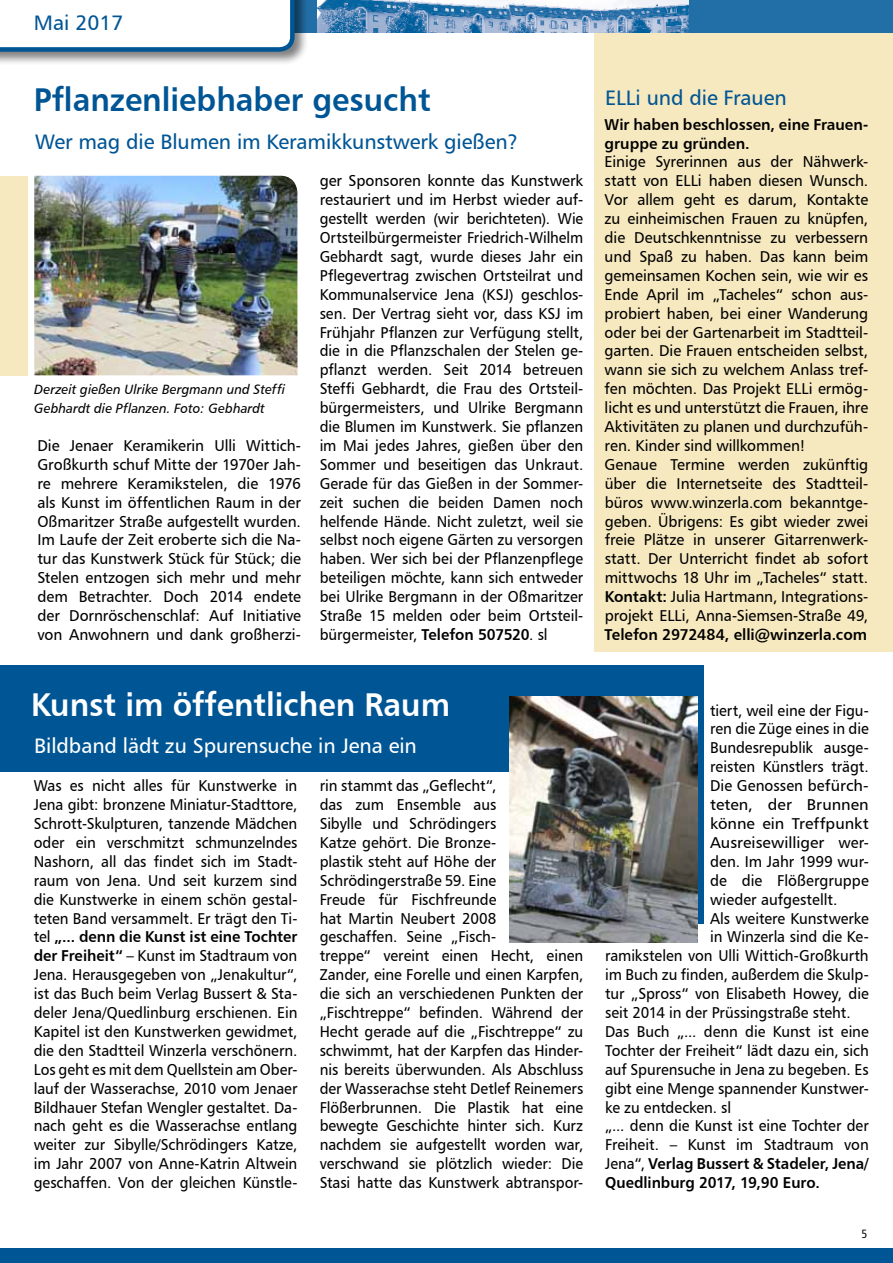
<style>
.page{position:relative;width:893px;height:1263px;background:#fff}
.page>*{position:absolute;margin:0;border:0;box-sizing:border-box;transform-origin:0 0}
.t1{font:33px "Humanist 777 BT Bold B";color:#005595;scale:.95 1}
.t2{font:33px "Humanist 777 BT Bold B";color:#fff;scale:.95 1}
.t3{font:21px "Humanist 777 BT Roman B";letter-spacing:-.005em;color:#005595}
.t4{font:21px "Humanist 777 BT Roman B";letter-spacing:-.005em;color:#fff}
.t5{font:15.75px/18.9px "Humanist 777 BT Roman B";letter-spacing:-.005em;color:#000;text-align:justify}
.t6{font:15.75px/18.9px "Humanist 777 BT Roman B";letter-spacing:-.005em;color:#000;text-align:justify;scale:.95 1}
.t7{font:15.75px/18.9px "Humanist 777 BT Bold B";color:#000;scale:.95 1}
.t8{font:15.75px/18.9px "Humanist 777 BT Bold B";color:#000}
.t9{font:15.75px "Humanist 777 BT Roman B";letter-spacing:-.005em;color:#000;scale:.96 1}
.t10{font:13.5px/18.9px "Humanist 777 BT Italic B";letter-spacing:.005em;color:#000}
.t11{font:12px "Humanist 777 BT Roman Condensed B";color:#000}
.s1{font-family:"Humanist 777 BT Bold B"}
.s2{font-family:"Humanist 777 BT Roman B"}
</style>
<div class="page">
<div style="left:0;top:665px;width:521px;height:107px;background:#005595"></div>
<div style="left:509px;top:665px;width:194px;height:258px;background:#005595"></div>
<div style="left:594px;top:14px;width:299px;height:637px;background:#f7e9bf"></div>
<div style="left:0;top:0;width:893px;height:33px;background:#226ea7"></div>
<div style="left:0;top:1249px;width:893px;height:14px;background:#005595"></div>
<img style="left:317px;top:0;width:372px;height:33px">
<div style="left:0;top:0;width:309px;height:65px;background:#000;opacity:.5"></div>
<svg style="left:0;top:0;width:295px;height:52px"></svg>
<div style="left:0;top:176px;width:28px;height:199px;background:#f7e9bf"></div>
<img style="left:34px;top:176px;width:263px;height:199px">
<img style="left:509px;top:697px;width:188px;height:245px">
<h2 class="t3" style="left:34px;top:10px;width:91px">Mai 2017</h2>
<h1 class="t1" style="left:34px;top:78px;width:419px">Pflanzenliebhaber gesucht</h1>
<h2 class="t3" style="left:35px;top:128px;width:485px">Wer mag die Blumen im Keramikkunstwerk gießen?</h2>
<p class="t10" style="left:34px;top:380px;width:252px">Derzeit gießen Ulrike Bergmann und Steffi<br>Gebhardt die Pflanzen. Foto: Gebhardt</p>
<p class="t5" style="left:37px;top:436px;width:265px">Die Jenaer Keramikerin U lli Wittich-Großkurth schuf Mitte der 1970er Jah&shy;re mehrere Keramikstelen, die 1976 als Kunst im öffentlichen Raum in der Oßmaritzer Straße aufgestellt wurden.<br>I m Laufe der Zeit eroberte sich die Na&shy;tur das Kunstwerk Stück für Stück; die Stelen entzogen sich mehr und mehr dem Betrachter. Doch 2014 endete der Dornröschenschlaf: Auf I nitiative von Anwohnern und dank großherzi-</p>
<p class="t5" style="left:320px;top:171px;width:265px">ger Sponsoren konnte das Kunstwerk restauriert und im Herbst wieder auf&shy;gestellt werden (wir berichteten). Wie Ortsteilbürgermeister Friedrich-Wilhelm Gebhardt sagt, wurde dieses Jahr ein Pflegevertrag zwischen Ortsteilrat und Kommunalservice Jena (KSJ) geschlos&shy;sen. Der Vertrag sieht vor, dass KSJ im Frühjahr Pflanzen zur Verfügung stellt, die in die Pflanzschalen der Stelen ge&shy;pflanzt werden. Seit 2014 betreuen Steffi Gebhardt, die Frau des Ortsteil&shy;bürgermeisters, und U lrike Bergmann die Blumen im Kunstwerk. Sie pflanzen im Mai jedes Jahres, gießen über den Sommer und beseitigen das U nkraut.<br>Gerade für das Gießen in der Sommer&shy;zeit suchen die beiden Damen noch helfende Hände. N icht zuletzt, weil sie selbst noch eigene Gärten zu versorgen haben. Wer sich bei der Pflanzenpflege beteiligen möchte, kann sich entweder bei U lrike Bergmann in der Oßmaritzer Straße 15 melden oder beim Ortsteil&shy;bürgermeister, <span class="s1">Telefon 507520</span>. sl</p>
<h1 class="t2" style="left:31px;top:683px;width:443px">Kunst im öffentlichen Raum</h1>
<h2 class="t4" style="left:34px;top:733px;width:384px">Bildband lädt zu Spurensuche in Jena ein</h2>
<p class="t6" style="left:34px;top:776px;width:279px">Was es nicht alles für Kunstwerke in Jena gibt: bronzene Miniatur-Stadttore, Schrott-Skulpturen, tanzende Mädchen oder ein verschmitzt schmunzelndes Nashorn, all das findet sich im Stadt&shy;raum von Jena. U nd seit kurzem sind die Kunstwerke in einem schön gestal&shy;teten Band versammelt. Er trägt den Ti-</p>
<p class="t7" style="left:34px;top:927px;width:279px"><span class="s2">tel</span> „... denn die Kunst ist eine Tochter</p>
<p class="t6" style="left:34px;top:946px;width:279px"><span class="s1">der Freiheit“</span> – Kunst im Stadtraum von Jena. Herausgegeben von „Jenakultur“, ist das Buch beim Verlag Bussert &amp; Sta&shy;deler Jena/Quedlinburg erschienen. Ein Kapitel ist den Kunstwerken gewidmet, die den Stadtteil Winzerla verschönern.<br>Los geht es mit dem Quellstein am Ober&shy;lauf der Wasserachse, 2010 vom Jenaer Bildhauer Stefan Wengler gestaltet. Da&shy;nach geht es die Wasserachse entlang weiter zur Sibylle/Schrödingers Katze, im Jahr 2007 von Anne-Katrin Altwein geschaffen. Von der gleichen Künstle-</p>
<p class="t6" style="left:320px;top:776px;width:279px;text-align:left">rin stammt das „Geflecht“,<br>das zum Ensemble aus<br>Sibylle und Schrödingers<br>Katze gehört. Die Bronze-<br>plastik steht auf Höhe der<br>Schrödingerstraße 59. Eine<br>Freude für Fischfreunde<br>hat Martin Neubert 2008<br>geschaffen. Seine „Fisch-<br>treppe“ vereint einen Hecht, einen<br>Zander, eine Forelle und einen Karpfen, die sich an verschiedenen Punkten der „Fischtreppe“ befinden. Während der<br>Hecht gerade auf die „Fischtreppe“ zu schwimmt, hat der Karpfen das Hinder&shy;nis bereits überwunden. Als Abschluss der Wasserachse steht Detlef Reinemers<br>Flößerbrunnen. Die Plastik hat eine bewegte Geschichte hinter sich. Kurz nachdem sie aufgestellt worden war, verschwand sie plötzlich wieder: Die<br>Stasi hatte das Kunstwerk abtranspor-</p>
<h2 class="t3" style="left:605px;top:84px;width:183px">ELLi und die Frauen</h2>
<p class="t8" style="left:605px;top:114px;width:265px">Wir haben beschlossen, eine Frauen&shy;gruppe zu gründen.</p>
<p class="t5" style="left:605px;top:152px;width:265px;text-align:left">Einige Syrerinnen aus der Nähwerk&shy;statt von ELLi haben diesen Wunsch.<br>Vor allem geht es darum, Kontakte zu einheimischen Frauen zu knüpfen, die Deutschkenntnisse zu verbessern und Spaß zu haben. Das kann beim gemeinsamen Kochen sein, wie wir es Ende April im „Tacheles“ schon aus&shy;probiert haben, bei einer Wanderung oder bei der Gartenarbeit im Stadtteil&shy;garten. Die Frauen entscheiden selbst, wann sie sich zu welchem Anlass tref&shy;fen möchten. Das Projekt ELLi ermög&shy;licht es und unterstützt die Frauen, ihre Aktivitäten zu planen und durchzufüh&shy;ren. Kinder sind willkommen!<br>Genaue Termine werden zukünftig über die I nternetseite des Stadtteil&shy;büros www.winzerla.com bekanntge&shy;geben. Übrigens: Es gibt wieder zwei freie Plätze in unserer Gitarrenwerk&shy;statt. Der U nterricht findet ab sofort mittwochs 18 U hr im „Tacheles“ statt.<br><span class="s1">Kontakt:</span> Julia Hartmann, I ntegrations&shy;projekt ELLi, Anna-Siemsen-Straße 49,</p>
<p class="t8" style="left:605px;top:625px;width:264px">Telefon 2972484, elli@winzerla.com</p>
<p class="t6" style="left:710px;top:700px;width:168px">tiert, weil eine der Figu-</p>
<p class="t6" style="left:710px;top:719px;width:168px">ren die Züge eines in die</p>
<p class="t6" style="left:710px;top:738px;width:168px">Bundesrepublik ausge-</p>
<p class="t6" style="left:710px;top:757px;width:168px">reisten Künstlers trägt.</p>
<p class="t9" style="left:710px;top:776px;width:167px">Die Genossen befürch-</p>
<p class="t5" style="left:710px;top:795px;width:160px">teten, der Brunnen</p>
<p class="t5" style="left:710px;top:814px;width:160px">könne ein Treffpunkt</p>
<p class="t5" style="left:710px;top:833px;width:160px">Ausreisewilliger wer-</p>
<p class="t9" style="left:710px;top:851px;width:167px">den. I m Jahr 1999 wur-</p>
<p class="t9" style="left:710px;top:870px;width:167px">de die Flößergruppe</p>
<p class="t9" style="left:710px;top:889px;width:134px">wieder aufgestellt.</p>
<p class="t6" style="left:710px;top:908px;width:168px">Als weitere Kunstwerke</p>
<p class="t6" style="left:710px;top:927px;width:168px">in Winzerla sind die Ke-</p>
<p class="t6" style="left:605px;top:946px;width:279px">ramikstelen von U lli Wittich-Großkurth</p>
<p class="t6" style="left:605px;top:965px;width:279px">im Buch zu finden, außerdem die Skulp-</p>
<p class="t6" style="left:605px;top:984px;width:279px">tur „Spross“ von Elisabeth Howey, die</p>
<p class="t6" style="left:605px;top:1003px;width:260px">seit 2014 in der Prüssingstraße steht.</p>
<p class="t6" style="left:605px;top:1022px;width:279px">Das Buch „... denn die Kunst ist eine</p>
<p class="t6" style="left:605px;top:1040px;width:279px">Tochter der Freiheit“ lädt dazu ein, sich</p>
<p class="t6" style="left:605px;top:1059px;width:279px">auf Spurensuche in Jena zu begeben. Es</p>
<p class="t6" style="left:605px;top:1078px;width:279px">gibt eine Menge spannender Kunstwer-</p>
<p class="t6" style="left:605px;top:1097px;width:134px">ke zu entdecken. sl</p>
<p class="t6" style="left:605px;top:1116px;width:279px">„... denn die Kunst ist eine Tochter der</p>
<p class="t6" style="left:605px;top:1135px;width:279px">Freiheit. – Kunst im Stadtraum von</p>
<p class="t7" style="left:605px;top:1154px;width:279px"><span class="s2">Jena“,</span> Verlag Bussert &amp; Stadeler, Jena/<br>Quedlinburg 2017, 19,90 Euro.</p>
<p class="t11" style="left:861px;top:1226px;width:7px">5</p>
</div>
